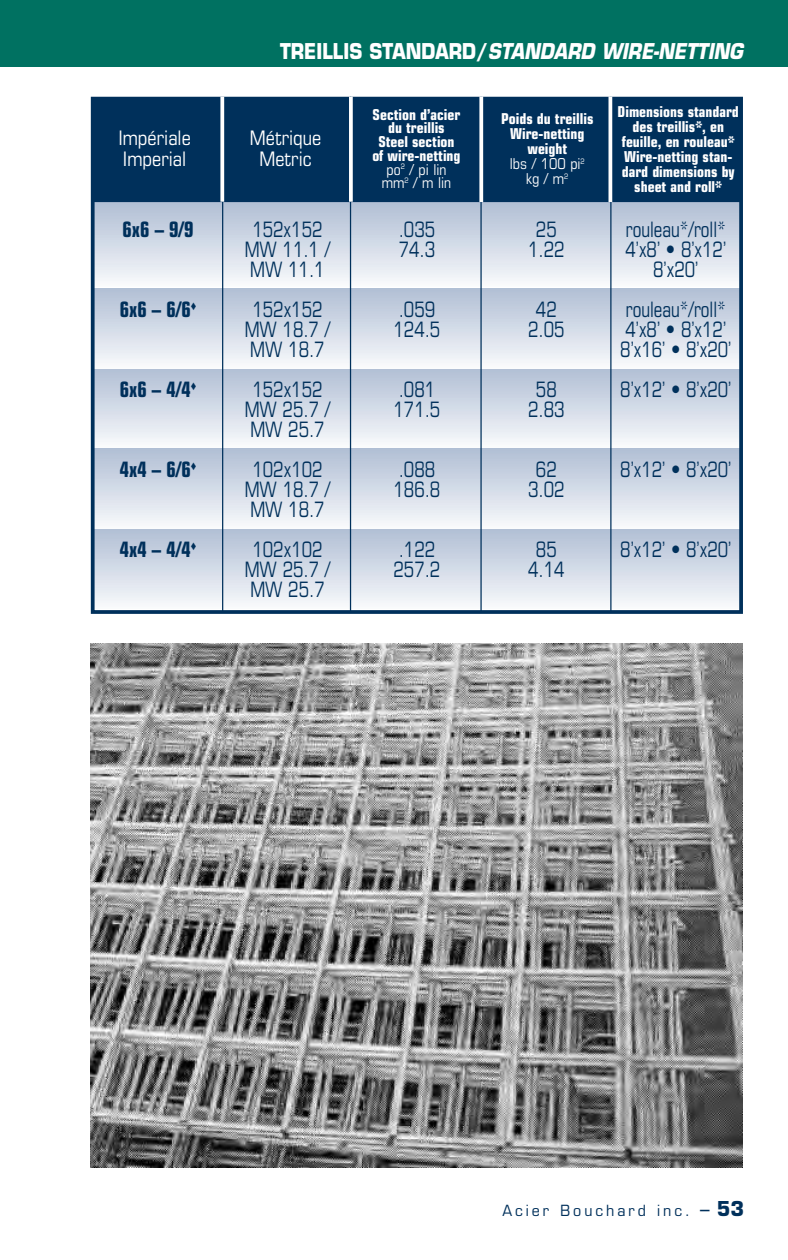
<style>
.page{position:relative;width:788px;height:1260px;background:#fff}
.page>*{position:absolute;margin:0;border:0;box-sizing:border-box;transform-origin:0 0}
.t1{font:condensed 21.25px/20px "Eurostile";color:#00305b;text-align:center;scale:.88 1}
.t2{font:700 condensed 21.25px "Eurostile";color:#00305b;scale:.88 1}
.t3{font:italic 700 21.25px "Eurostile";color:#fff;scale:.85 1}
.t4{font:condensed 20px/21.2px "Eurostile";color:#fff}
.t5{font:700 condensed 15px/15px "Eurostile";color:#fff;text-align:center}
.t6{font:15px "Eurostile";letter-spacing:.205em;color:#00305b;scale:.95 1}
.s1{font-style:normal}
.s2{font-weight:400}
.s3{font-size:20px}
.s4{font-weight:700;font-size:20px}
</style>
<div class="page">
<div style="left:94px;top:529px;width:647px;height:80px;background:linear-gradient(to bottom,#b1bfd4,#f8f9fb)"></div>
<div style="left:94px;top:449px;width:647px;height:80px;background:linear-gradient(to bottom,#b0bed4,#f8f9fc)"></div>
<div style="left:94px;top:368px;width:647px;height:79px;background:linear-gradient(to bottom,#b0bed4,#f8fafc)"></div>
<div style="left:94px;top:288px;width:647px;height:80px;background:linear-gradient(to bottom,#b0bed4,#f7f9fb)"></div>
<div style="left:0;top:0;width:788px;height:68px;background:#007161"></div>
<div style="left:94px;top:100px;width:648px;height:99px;background:#00305b"></div>
<div style="left:94px;top:202px;width:647px;height:85px;background:linear-gradient(to bottom,#b0bed4,#f9fafc)"></div>
<div style="left:91px;top:97px;width:651px;height:517px;border:4px solid #00305b"></div>
<hr style="left:222px;top:120px;width:1px;height:491px;background:#00305b">
<hr style="left:350px;top:97px;width:1px;height:514px;background:#00305b">
<hr style="left:480px;top:97px;width:1px;height:514px;background:#00305b">
<hr style="left:610px;top:97px;width:1px;height:514px;background:#00305b">
<hr style="left:92px;top:198px;width:648px;height:4px;background:#00305b">
<svg style="left:220px;top:97px;width:4px;height:105px"></svg>
<svg style="left:349px;top:97px;width:4px;height:105px"></svg>
<svg style="left:479px;top:97px;width:4px;height:105px"></svg>
<svg style="left:608px;top:97px;width:4px;height:105px"></svg>
<img style="left:90px;top:644px;width:652px;height:523px">
<p class="t3" style="left:280px;top:43px;width:546px"><span class="s1">TREILLIS STANDARD/</span>STANDARD WIRE-NETTING</p>
<p class="t4" style="left:118px;top:129px;width:74px">Impériale<br>Imperial</p>
<p class="t4" style="left:250px;top:129px;width:73px;text-align:center">Métrique<br>Metric</p>
<p class="t5" style="left:372px;top:109px;width:90px;line-height:13.8px">Section d’acier du treillis<br>Steel section of wire-netting <span class="s2">po</span><sup>2</sup> <span class="s2">/ pi lin mm</span><sup>2</sup> <span class="s2">/ m lin</span></p>
<p class="t5" style="left:501px;top:113px;width:94px">Poids du treillis<br>Wire-netting weight<br><span class="s2">lbs / 100 pi</span><sup>2<br></sup><span class="s2">kg / m</span><sup>2</sup></p>
<p class="t5" style="left:617px;top:105px;width:123px">Dimensions standard des treillis*, en feuille, en rouleau*<br>Wire-netting stan&shy;dard dimensions by sheet and roll*</p>
<p class="t2" style="left:123px;top:222px;width:82px">6x6 – 9/9</p>
<p class="t2" style="left:120px;top:302px;width:88px">6x6 – 6/6♦</p>
<p class="t2" style="left:120px;top:382px;width:88px">6x6 – 4/4♦</p>
<p class="t2" style="left:120px;top:462px;width:88px">4x4 – 6/6♦</p>
<p class="t2" style="left:120px;top:542px;width:88px">4x4 – 4/4♦</p>
<p class="t1" style="left:245px;top:221px;width:99px">152x152<br>MW 11.1 /<br>MW 11.1</p>
<p class="t1" style="left:245px;top:301px;width:99px">152x152<br>MW 18.7 /<br>MW 18.7</p>
<p class="t1" style="left:245px;top:381px;width:99px">152x152<br>MW 25.7 /<br>MW 25.7</p>
<p class="t1" style="left:245px;top:461px;width:99px">102x102<br>MW 18.7 /<br>MW 18.7</p>
<p class="t1" style="left:245px;top:541px;width:99px">102x102<br>MW 25.7 /<br>MW 25.7</p>
<p class="t1" style="left:399px;top:221px;width:43px;text-align:left">.035<br>74.3</p>
<p class="t1" style="left:393px;top:301px;width:55px;text-align:left">.059<br>124.5</p>
<p class="t1" style="left:393px;top:381px;width:55px;text-align:left">.081<br>171.5</p>
<p class="t1" style="left:393px;top:461px;width:55px;text-align:left">.088<br>186.8</p>
<p class="t1" style="left:393px;top:541px;width:55px;text-align:left">.122<br>257.2</p>
<p class="t1" style="left:528px;top:221px;width:43px">25<br>1.22</p>
<p class="t1" style="left:528px;top:301px;width:43px">42<br>2.05</p>
<p class="t1" style="left:528px;top:381px;width:43px">58<br>2.83</p>
<p class="t1" style="left:528px;top:461px;width:43px">62<br>3.02</p>
<p class="t1" style="left:528px;top:541px;width:43px">85<br>4.14</p>
<p class="t1" style="left:625px;top:221px;width:116px">rouleau*/roll*<br>4’x8’ • 8’x12’<br>8’x20’</p>
<p class="t1" style="left:620px;top:301px;width:128px;text-align:left">rouleau*/roll*<br>4’x8’ • 8’x12’<br>8’x16’ • 8’x20’</p>
<p class="t1" style="left:620px;top:381px;width:128px">8’x12’ • 8’x20’</p>
<p class="t1" style="left:620px;top:461px;width:128px">8’x12’ • 8’x20’</p>
<p class="t1" style="left:620px;top:541px;width:128px">8’x12’ • 8’x20’</p>
<p class="t6" style="left:502px;top:1205px;width:256px">Acier Bouchard inc. <span class="s3">–</span> <span class="s4">53</span></p>
</div>
